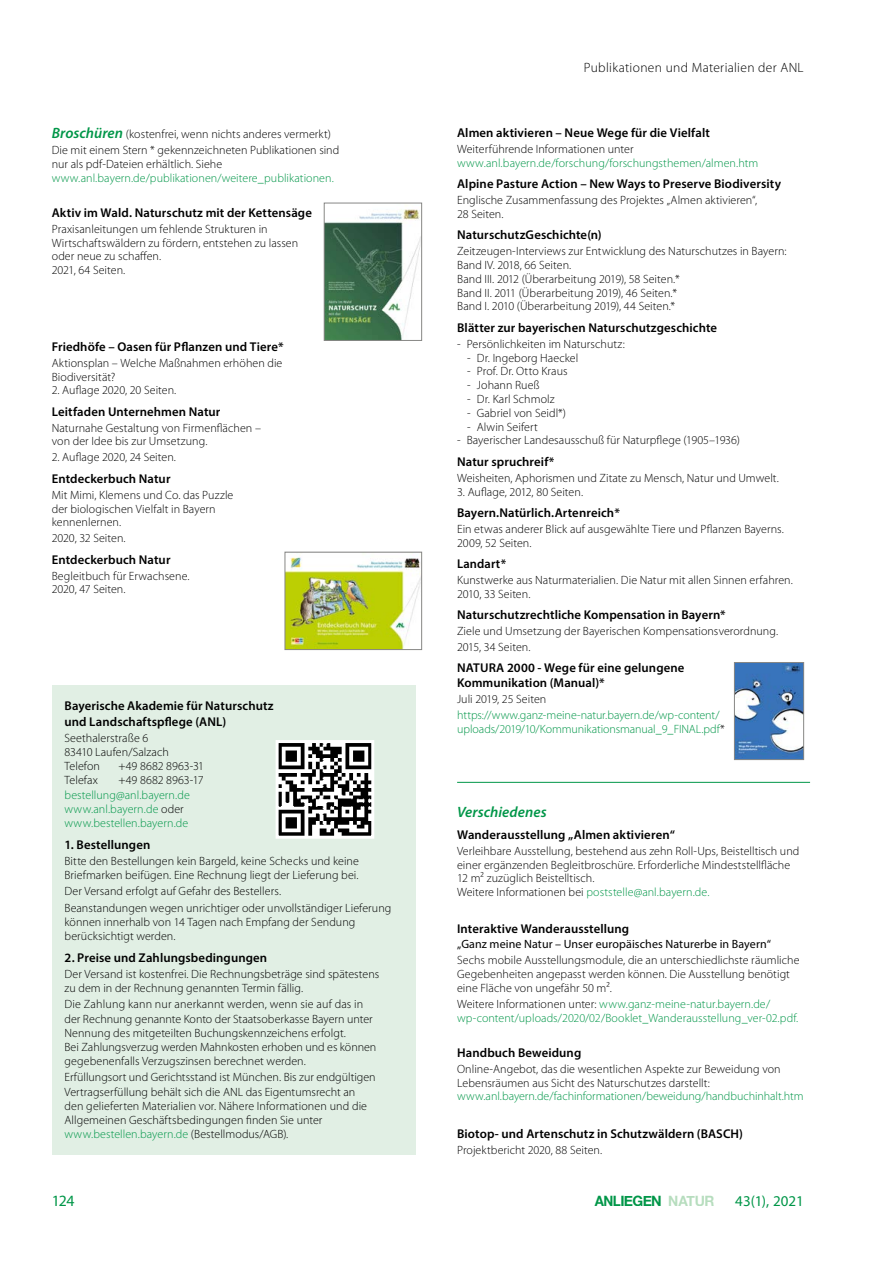
<style>
.page{position:relative;width:893px;height:1263px;background:#fff}
.page>*{position:absolute;margin:0;border:0;box-sizing:border-box;transform-origin:0 0}
.t1{font:15.75px "Myriad Pro";color:#009648}
.publikationen_headli{font:italic 600 15px "Myriad Pro";letter-spacing:.005em;color:#009648}
.t2{font:15px "Myriad Pro";color:#009648}
.t3{font:700 14.25px "Helvetica Neue";letter-spacing:-.035em;color:#009648;scale:.94 1}
.t4{font:300 13.5px "Myriad Pro";letter-spacing:.025em;color:#000}
.publikationen_headli-2{font:600 12.75px/15.3px "Myriad Pro";letter-spacing:.005em;color:#000}
.publikationen_fließt{font:600 12.75px "Myriad Pro";letter-spacing:.01em;color:#000}
.publikationen_fließt-2{font:300 12px/13.8px "Myriad Pro";letter-spacing:.005em;color:#000}
.publikationen_fließt-3{font:300 12px/14.1px "Myriad Pro";letter-spacing:.005em;color:#009648}
.publikationen_headli-3{font:12px "Myriad Pro";letter-spacing:.01em;color:#000}
.publikationen_headli-4{font:300 12px "Myriad Pro";letter-spacing:.005em;color:#000}
.s1{font-weight:600;font-style:italic;font-size:15px;color:#009648}
.s2{color:#009648}
.s3{color:#000}
.s4{color:rgb(111 188 126/.5)}
</style>
<div class="page">
<div style="left:52px;top:686px;width:363px;height:469px;background:#e1efe4"></div>
<svg style="left:275px;top:740px;width:99px;height:99px;background:#898989"></svg>
<img style="left:285px;top:552px;width:137px;height:98px">
<svg style="left:324px;top:203px;width:98px;height:138px"></svg>
<hr style="left:457px;top:782px;width:353px;height:1px;background:#009648">
<img style="left:734px;top:662px;width:70px;height:98px">
<p class="publikationen_headli-4" style="left:52px;top:127px;width:281px"><span class="s1">Broschüren</span> (kostenfrei, wenn nichts anderes vermerkt)</p>
<p class="publikationen_fließt-2" style="left:52px;top:143px;width:289px">Die mit einem Stern * gekennzeichneten Publikationen sind nur als pdf-Dateien erhältlich. Siehe <span class="s2">www.anl.bayern.de/publikationen/weitere_publikationen.</span></p>
<p class="publikationen_fließt" style="left:52px;top:204px;width:262px">Aktiv im Wald. Naturschutz mit der Kettensäge</p>
<p class="publikationen_fließt-2" style="left:52px;top:222px;width:248px">Praxisanleitungen um fehlende Strukturen in Wirtschaftswäldern zu fördern, entstehen zu lassen oder neue zu schaffen.<br>2021, 64 Seiten.</p>
<p class="publikationen_fließt" style="left:52px;top:338px;width:233px">Friedhöfe – Oasen für Pflanzen und Tiere*</p>
<p class="publikationen_fließt-2" style="left:52px;top:356px;width:232px">Aktionsplan – Welche Maßnahmen erhöhen die<br>Biodiversität?</p>
<p class="publikationen_fließt-2" style="left:52px;top:383px;width:126px">2. Auflage 2020, 20 Seiten.</p>
<p class="publikationen_fließt" style="left:52px;top:403px;width:170px">Leitfaden Unternehmen Natur</p>
<p class="publikationen_fließt-2" style="left:52px;top:421px;width:211px">Naturnahe Gestaltung von Firmenflächen – von der Idee bis zur Umsetzung.</p>
<p class="publikationen_fließt-2" style="left:52px;top:450px;width:126px">2. Auflage 2020, 24 Seiten.</p>
<p class="publikationen_fließt" style="left:52px;top:470px;width:120px">Entdeckerbuch Natur</p>
<p class="publikationen_fließt-2" style="left:52px;top:488px;width:183px">Mit Mimi, Klemens und Co. das Puzzle der biologischen Vielfalt in Bayern kennenlernen.</p>
<p class="publikationen_fließt-2" style="left:52px;top:531px;width:75px">2020, 32 Seiten.</p>
<p class="publikationen_fließt" style="left:52px;top:551px;width:120px">Entdeckerbuch Natur</p>
<p class="publikationen_fließt-2" style="left:52px;top:568px;width:139px">Begleitbuch für Erwachsene.<br>2020, 47 Seiten.</p>
<p class="publikationen_headli-2" style="left:65px;top:698px;width:210px">Bayerische Akademie für Naturschutz und Landschaftspflege (ANL)</p>
<p class="publikationen_fließt-2" style="left:65px;top:731px;width:106px">Seethalerstraße 6<br>83410 Laufen/Salzach<br>Telefon</p>
<p class="publikationen_fließt-2" style="left:119px;top:759px;width:87px">+49 8682 8963-31</p>
<p class="t4" style="left:584px;top:59px;width:221px">Publikationen und Materialien der ANL</p>
<p class="publikationen_fließt" style="left:457px;top:125px;width:254px">Almen aktivieren – Neue Wege für die Vielfalt</p>
<p class="publikationen_fließt-3" style="left:457px;top:142px;width:303px"><span class="s3">Weiterführende Informationen unter </span>www.anl.bayern.de/forschung/forschungsthemen/almen.htm</p>
<p class="publikationen_headli-2" style="left:457px;top:176px;width:325px">Alpine Pasture Action – New Ways to Preserve Biodiversity</p>
<p class="publikationen_fließt-2" style="left:457px;top:193px;width:302px">Englische Zusammenfassung des Projektes „Almen aktivieren“,<br>28 Seiten.</p>
<p class="publikationen_headli-2" style="left:457px;top:227px;width:146px">NaturschutzGeschichte(n)</p>
<p class="publikationen_fließt-2" style="left:457px;top:244px;width:331px">Zeitzeugen-Interviews zur Entwicklung des Naturschutzes in Bayern:<br>Band IV. 2018, 66 Seiten.<br>Band III. 2012 (Überarbeitung 2019), 58 Seiten.*<br>Band II. 2011 (Überarbeitung 2019), 46 Seiten.*<br>Band I. 2010 (Überarbeitung 2019), 44 Seiten.*</p>
<p class="publikationen_headli-2" style="left:457px;top:320px;width:261px">Blätter zur bayerischen Naturschutzgeschichte</p>
<p class="publikationen_fließt-2" style="left:457px;top:337px;width:169px">- Persönlichkeiten im Naturschutz:</p>
<p class="publikationen_fließt-2" style="left:467px;top:351px;width:112px">- Dr. Ingeborg Haeckel</p>
<p class="publikationen_fließt-2" style="left:467px;top:364px;width:102px">- Prof. Dr. Otto Kraus</p>
<p class="publikationen_fließt-2" style="left:467px;top:378px;width:74px">- Johann Rueß</p>
<p class="publikationen_fließt-2" style="left:467px;top:392px;width:89px">- Dr. Karl Schmolz</p>
<p class="publikationen_fließt-2" style="left:467px;top:406px;width:100px">- Gabriel von Seidl*)</p>
<p class="publikationen_fließt-2" style="left:467px;top:420px;width:72px">- Alwin Seifert</p>
<p class="publikationen_fließt-2" style="left:457px;top:433px;width:284px">- Bayerischer Landesausschuß für Naturpflege (1905–1936)</p>
<p class="publikationen_headli-2" style="left:457px;top:453px;width:99px">Natur spruchreif*</p>
<p class="publikationen_fließt-2" style="left:457px;top:471px;width:323px">Weisheiten, Aphorismen und Zitate zu Mensch, Natur und Umwelt.</p>
<p class="publikationen_fließt-2" style="left:457px;top:484px;width:127px">3. Auflage, 2012, 80 Seiten.</p>
<p class="publikationen_headli-2" style="left:457px;top:505px;width:164px">Bayern.Natürlich.Artenreich*</p>
<p class="publikationen_fließt-2" style="left:457px;top:522px;width:328px">Ein etwas anderer Blick auf ausgewählte Tiere und Pflanzen Bayerns.<br>2009, 52 Seiten.</p>
<p class="publikationen_headli-2" style="left:457px;top:556px;width:51px">Landart*</p>
<p class="publikationen_fließt-2" style="left:457px;top:573px;width:337px">Kunstwerke aus Naturmaterialien. Die Natur mit allen Sinnen erfahren.<br>2010, 33 Seiten.</p>
<p class="publikationen_headli-2" style="left:457px;top:607px;width:270px">Naturschutzrechtliche Kompensation in Bayern*</p>
<p class="publikationen_fließt-2" style="left:457px;top:624px;width:322px">Ziele und Umsetzung der Bayerischen Kompensationsverordnung.</p>
<p class="publikationen_fließt-2" style="left:457px;top:640px;width:75px">2015, 34 Seiten.</p>
<p class="publikationen_headli-2" style="left:457px;top:660px;width:229px">NATURA 2000 - Wege für eine gelungene<br>Kommunikation (Manual)*</p>
<p class="publikationen_fließt-2" style="left:457px;top:692px;width:91px">Juli 2019, 25 Seiten</p>
<p class="publikationen_fließt-3" style="left:457px;top:708px;width:269px">https://www.ganz-meine-natur.bayern.de/wp-content/ uploads/2019/10/Kommunikationsmanual_9_FINAL.pdf<span class="s3">*</span></p>
<p class="publikationen_fließt-2" style="left:65px;top:773px;width:35px">Telefax</p>
<p class="publikationen_fließt-3" style="left:65px;top:773px;width:141px;text-indent:54px"><span class="s3">+49 8682 8963-17 </span>bestellung@anl.bayern.de www.anl.bayern.de <span class="s3">oder </span>www.bestellen.bayern.de</p>
<p class="publikationen_headli-2" style="left:65px;top:836px;width:87px">1. Bestellungen</p>
<p class="publikationen_fließt-2" style="left:65px;top:854px;width:296px">Bitte den Bestellungen kein Bargeld, keine Schecks und keine<br>Briefmarken beifügen. Eine Rechnung liegt der Lieferung bei.</p>
<p class="publikationen_fließt-2" style="left:65px;top:884px;width:218px">Der Versand erfolgt auf Gefahr des Bestellers.</p>
<p class="publikationen_fließt-2" style="left:65px;top:900px;width:328px">Beanstandungen wegen unrichtiger oder unvollständiger Lieferung können innerhalb von 14 Tagen nach Empfang der Sendung berücksichtigt werden.</p>
<p class="publikationen_headli-2" style="left:65px;top:949px;width:204px">2. Preise und Zahlungsbedingungen</p>
<p class="publikationen_fließt-2" style="left:65px;top:967px;width:316px">Der Versand ist kostenfrei. Die Rechnungsbeträge sind spätestens zu dem in der Rechnung genannten Termin fällig.</p>
<p class="publikationen_fließt-2" style="left:65px;top:997px;width:313px">Die Zahlung kann nur anerkannt werden, wenn sie auf das in der Rechnung genannte Konto der Staatsoberkasse Bayern unter Nennung des mitgeteilten Buchungskennzeichens erfolgt.<br>Bei Zahlungsverzug werden Mahnkosten erhoben und es können gegebenenfalls Verzugszinsen berechnet werden.</p>
<p class="publikationen_fließt-2" style="left:65px;top:1070px;width:313px">Erfüllungsort und Gerichtsstand ist München. Bis zur endgültigen Vertragserfüllung behält sich die ANL das Eigentumsrecht an den gelieferten Materialien vor. Nähere Informationen und die Allgemeinen Geschäftsbedingungen finden Sie unter <span class="s2">www.bestellen.bayern.de</span> (Bestellmodus/AGB).</p>
<p class="publikationen_headli" style="left:457px;top:803px;width:91px">Verschiedenes</p>
<p class="publikationen_headli-2" style="left:457px;top:826px;width:219px">Wanderausstellung „Almen aktivieren“</p>
<p class="publikationen_fließt-2" style="left:457px;top:844px;width:344px">Verleihbare Ausstellung, bestehend aus zehn Roll-Ups, Beistelltisch und einer ergänzenden Begleitbroschüre. Erforderliche Mindeststellfläche 12 m² zuzüglich Beistelltisch.<br>Weitere Informationen bei <span class="s2">poststelle@anl.bayern.de.</span></p>
<p class="publikationen_headli-2" style="left:457px;top:921px;width:174px">Interaktive Wanderausstellung</p>
<p class="publikationen_headli-3" style="left:457px;top:937px;width:315px">„Ganz meine Natur – Unser europäisches Naturerbe in Bayern“</p>
<p class="publikationen_fließt-2" style="left:457px;top:953px;width:344px">Sechs mobile Ausstellungsmodule, die an unterschiedlichste räumliche<br>Gegebenheiten angepasst werden können. Die Ausstellung benötigt eine Fläche von ungefähr 50 m².</p>
<p class="publikationen_fließt-3" style="left:457px;top:997px;width:343px"><span class="s3">Weitere Informationen unter:</span> www.ganz-meine-natur.bayern.de/ wp-content/uploads/2020/02/Booklet_Wanderausstellung_ver-02.pdf.</p>
<p class="publikationen_fließt" style="left:457px;top:1044px;width:126px">Handbuch Beweidung</p>
<p class="publikationen_fließt-2" style="left:457px;top:1062px;width:348px">Online-Angebot, das die wesentlichen Aspekte zur Beweidung von<br>Lebensräumen aus Sicht des Naturschutzes darstellt: <span class="s2">www.anl.bayern.de/fachinformationen/beweidung/handbuchinhalt.htm</span></p>
<p class="publikationen_headli-2" style="left:457px;top:1125px;width:287px">Biotop- und Artenschutz in Schutzwäldern (BASCH)</p>
<p class="publikationen_fließt-2" style="left:457px;top:1143px;width:147px">Projektbericht 2020, 88 Seiten.</p>
<p class="t3" style="left:595px;top:1189px;width:129px">ANLIEGEN <span class="s4">NATUR</span></p>
<h1 class="t1" style="left:52px;top:1191px;width:24px">124</h1>
<p class="t2" style="left:735px;top:1191px;width:70px">43(1), 2021</p>
</div>
